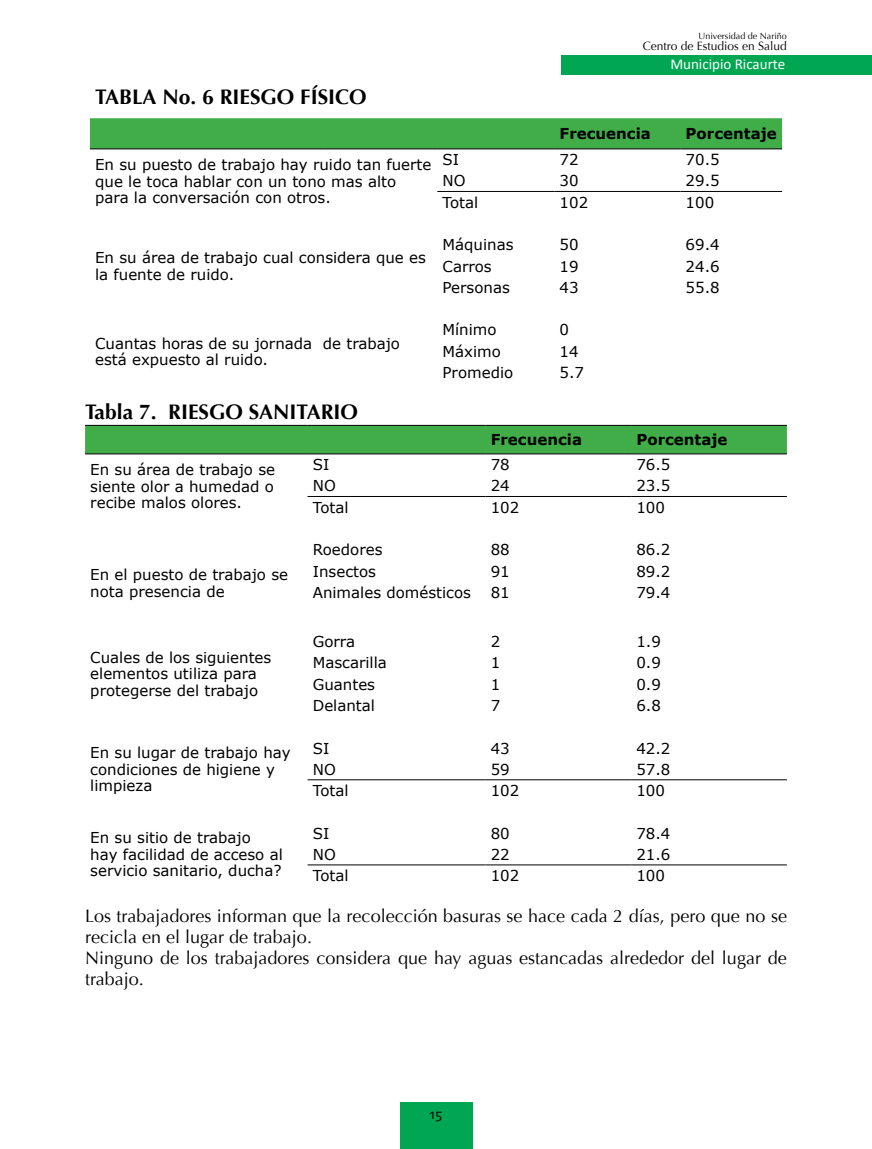
<style>
.page{position:relative;width:872px;height:1149px;background:#fff}
.page>*{position:absolute;margin:0;border:0;box-sizing:border-box;transform-origin:0 0}
.t1{font:700 21px "Optima";color:#000}
.t2{font:18px/21px "Optima";color:#000}
.t3{font:15px/16.5px "Verdana";color:#000}
.t4{font:700 15px "Verdana";color:#000}
.t5{font:15px "Calibri";color:#fff}
.t6{font:15px "Skia";color:#000}
.t7{font:12px "Optima";color:#000}
.t8{font:9px "Optima";color:#000}
</style>
<div class="page">
<div style="left:561px;top:55px;width:311px;height:19px;background:#00a651"></div>
<div style="left:400px;top:1101px;width:72px;height:47px;background:#00a651"></div>
<div style="left:90px;top:118px;width:692px;height:32px;background:#41ad49"></div>
<hr style="left:90px;top:148px;width:235px;height:1px;background:#000">
<hr style="left:325px;top:148px;width:112px;height:1px;background:#000">
<hr style="left:437px;top:148px;width:117px;height:1px;background:#000">
<hr style="left:554px;top:148px;width:126px;height:1px;background:#000">
<hr style="left:680px;top:148px;width:102px;height:1px;background:#000">
<hr style="left:437px;top:191px;width:117px;height:1px;background:#000">
<hr style="left:554px;top:191px;width:126px;height:1px;background:#000">
<hr style="left:680px;top:191px;width:102px;height:1px;background:#000">
<div style="left:85px;top:426px;width:702px;height:27px;background:#41ad49"></div>
<svg style="left:631px;top:454px;width:156px;height:412px"></svg>
<hr style="left:85px;top:425px;width:222px;height:1px;background:#000">
<hr style="left:307px;top:425px;width:178px;height:1px;background:#000">
<hr style="left:485px;top:425px;width:146px;height:1px;background:#000">
<hr style="left:631px;top:425px;width:156px;height:1px;background:#000">
<hr style="left:85px;top:453px;width:222px;height:1px;background:#000">
<hr style="left:307px;top:453px;width:178px;height:1px;background:#000">
<hr style="left:485px;top:453px;width:146px;height:1px;background:#000">
<hr style="left:631px;top:453px;width:156px;height:1px;background:#000">
<hr style="left:307px;top:496px;width:178px;height:1px;background:#000">
<hr style="left:485px;top:496px;width:146px;height:1px;background:#000">
<hr style="left:631px;top:496px;width:156px;height:1px;background:#000">
<hr style="left:307px;top:779px;width:178px;height:1px;background:#000">
<hr style="left:485px;top:779px;width:146px;height:1px;background:#000">
<hr style="left:631px;top:779px;width:156px;height:1px;background:#000">
<hr style="left:307px;top:864px;width:178px;height:1px;background:#000">
<hr style="left:485px;top:864px;width:146px;height:1px;background:#000">
<hr style="left:631px;top:864px;width:156px;height:1px;background:#000">
<p class="t8" style="left:698px;top:31px;width:90px">Universidad de Nariño</p>
<p class="t7" style="left:643px;top:39px;width:146px">Centro de Estudios en Salud</p>
<h1 class="t1" style="left:95px;top:85px;width:273px">TABLA No. 6 RIESGO FÍSICO</h1>
<p class="t5" style="left:670px;top:54px;width:116px">Municipio Ricaurte</p>
<p class="t4" style="left:559px;top:124px;width:93px">Frecuencia</p>
<p class="t4" style="left:685px;top:124px;width:93px">Porcentaje</p>
<p class="t3" style="left:95px;top:156px;width:338px">En su puesto de trabajo hay ruido tan fuerte que le toca hablar con un tono mas alto para la conversación con otros.</p>
<p class="t3" style="left:442px;top:151px;width:18px">SI</p>
<p class="t3" style="left:559px;top:151px;width:21px">72</p>
<p class="t3" style="left:685px;top:151px;width:36px">70.5</p>
<p class="t3" style="left:442px;top:172px;width:25px">NO</p>
<p class="t3" style="left:559px;top:172px;width:21px">30</p>
<p class="t3" style="left:685px;top:172px;width:36px">29.5</p>
<p class="t3" style="left:442px;top:194px;width:37px">Total</p>
<p class="t3" style="left:559px;top:194px;width:30px">102</p>
<p class="t3" style="left:685px;top:194px;width:30px">100</p>
<p class="t3" style="left:95px;top:249px;width:332px">En su área de trabajo cual considera que es la fuente de ruido.</p>
<p class="t3" style="left:95px;top:334px;width:306px">Cuantas horas de su jornada de trabajo está expuesto al ruido.</p>
<h1 class="t1" style="left:85px;top:399px;width:274px">Tabla 7. RIESGO SANITARIO</h1>
<p class="t3" style="left:442px;top:236px;width:72px">Máquinas</p>
<p class="t3" style="left:559px;top:236px;width:21px">50</p>
<p class="t3" style="left:685px;top:236px;width:36px">69.4</p>
<p class="t3" style="left:442px;top:257px;width:51px">Carros</p>
<p class="t3" style="left:559px;top:257px;width:21px">19</p>
<p class="t3" style="left:685px;top:257px;width:36px">24.6</p>
<p class="t3" style="left:442px;top:278px;width:69px">Personas</p>
<p class="t3" style="left:559px;top:278px;width:21px">43</p>
<p class="t3" style="left:685px;top:278px;width:36px">55.8</p>
<p class="t3" style="left:442px;top:321px;width:56px">Mínimo</p>
<p class="t3" style="left:559px;top:321px;width:11px">0</p>
<p class="t3" style="left:442px;top:342px;width:60px">Máximo</p>
<p class="t3" style="left:559px;top:342px;width:21px">14</p>
<p class="t3" style="left:442px;top:364px;width:72px">Promedio</p>
<p class="t3" style="left:559px;top:364px;width:26px">5.7</p>
<p class="t4" style="left:491px;top:430px;width:93px">Frecuencia</p>
<p class="t4" style="left:636px;top:430px;width:93px">Porcentaje</p>
<p class="t3" style="left:90px;top:461px;width:186px;text-align:justify">En su área de trabajo se siente olor a humedad o recibe malos olores.</p>
<p class="t3" style="left:313px;top:456px;width:18px">SI</p>
<p class="t3" style="left:491px;top:456px;width:21px">78</p>
<p class="t3" style="left:636px;top:456px;width:36px">76.5</p>
<p class="t3" style="left:313px;top:477px;width:25px">NO</p>
<p class="t3" style="left:491px;top:477px;width:21px">24</p>
<p class="t3" style="left:636px;top:477px;width:36px">23.5</p>
<p class="t3" style="left:313px;top:498px;width:37px">Total</p>
<p class="t3" style="left:491px;top:498px;width:30px">102</p>
<p class="t3" style="left:636px;top:498px;width:30px">100</p>
<p class="t3" style="left:90px;top:565px;width:199px">En el puesto de trabajo se nota presencia de</p>
<p class="t3" style="left:90px;top:648px;width:182px">Cuales de los siguientes elementos utiliza para protegerse del trabajo</p>
<p class="t3" style="left:313px;top:541px;width:71px">Roedores</p>
<p class="t3" style="left:491px;top:541px;width:21px">88</p>
<p class="t3" style="left:636px;top:541px;width:36px">86.2</p>
<p class="t3" style="left:313px;top:562px;width:65px">Insectos</p>
<p class="t3" style="left:491px;top:562px;width:21px">91</p>
<p class="t3" style="left:636px;top:562px;width:36px">89.2</p>
<p class="t3" style="left:313px;top:583px;width:160px">Animales domésticos</p>
<p class="t3" style="left:491px;top:583px;width:21px">81</p>
<p class="t3" style="left:636px;top:583px;width:36px">79.4</p>
<p class="t3" style="left:313px;top:632px;width:44px">Gorra</p>
<p class="t3" style="left:491px;top:632px;width:11px">2</p>
<p class="t3" style="left:636px;top:632px;width:26px">1.9</p>
<p class="t3" style="left:313px;top:654px;width:76px">Mascarilla</p>
<p class="t3" style="left:491px;top:654px;width:11px">1</p>
<p class="t3" style="left:636px;top:654px;width:26px">0.9</p>
<p class="t3" style="left:313px;top:675px;width:64px">Guantes</p>
<p class="t3" style="left:491px;top:675px;width:11px">1</p>
<p class="t3" style="left:636px;top:675px;width:26px">0.9</p>
<p class="t3" style="left:313px;top:696px;width:64px">Delantal</p>
<p class="t3" style="left:491px;top:696px;width:11px">7</p>
<p class="t3" style="left:636px;top:696px;width:26px">6.8</p>
<p class="t3" style="left:90px;top:744px;width:202px">En su lugar de trabajo hay condiciones de higiene y limpieza</p>
<p class="t3" style="left:313px;top:739px;width:18px">SI</p>
<p class="t3" style="left:491px;top:739px;width:21px">43</p>
<p class="t3" style="left:636px;top:739px;width:36px">42.2</p>
<p class="t3" style="left:313px;top:760px;width:25px">NO</p>
<p class="t3" style="left:491px;top:760px;width:21px">59</p>
<p class="t3" style="left:636px;top:760px;width:36px">57.8</p>
<p class="t3" style="left:313px;top:781px;width:37px">Total</p>
<p class="t3" style="left:491px;top:781px;width:30px">102</p>
<p class="t3" style="left:636px;top:781px;width:30px">100</p>
<p class="t3" style="left:90px;top:829px;width:194px">En su sitio de trabajo<br>hay facilidad de acceso al servicio sanitario, ducha?</p>
<p class="t3" style="left:313px;top:824px;width:18px">SI</p>
<p class="t3" style="left:491px;top:824px;width:21px">80</p>
<p class="t3" style="left:636px;top:824px;width:36px">78.4</p>
<p class="t3" style="left:313px;top:845px;width:25px">NO</p>
<p class="t3" style="left:491px;top:845px;width:21px">22</p>
<p class="t3" style="left:636px;top:845px;width:36px">21.6</p>
<p class="t3" style="left:313px;top:867px;width:37px">Total</p>
<p class="t3" style="left:491px;top:867px;width:30px">102</p>
<p class="t3" style="left:636px;top:867px;width:30px">100</p>
<p class="t2" style="left:85px;top:905px;width:703px">Los trabajadores informan que la recolección basuras se hace cada 2 días, pero que no se recicla en el lugar de trabajo.<br>Ninguno de los trabajadores considera que hay aguas estancadas alrededor del lugar de trabajo.</p>
<p class="t6" style="left:429px;top:1105px;width:14px">15</p>
</div>
